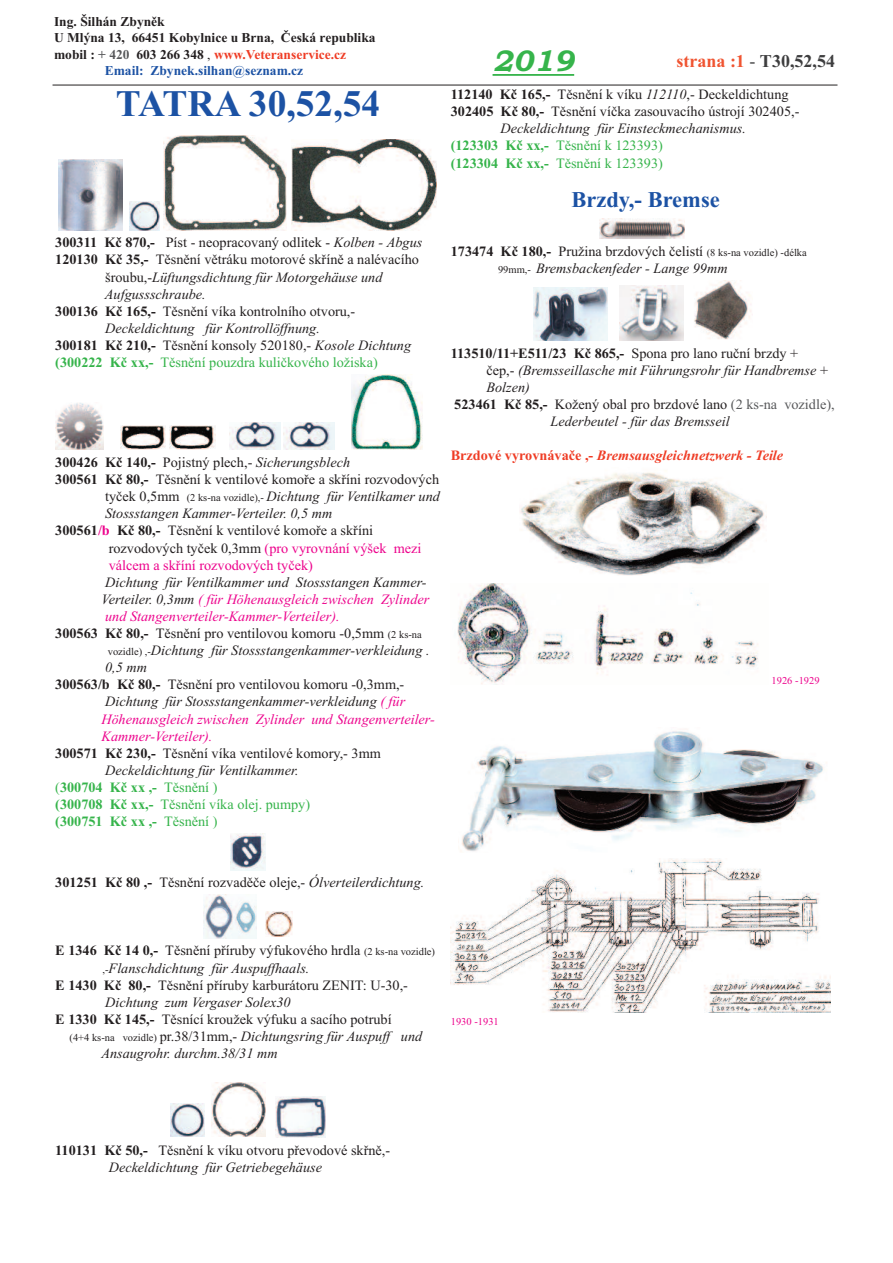
<style>
.page{position:relative;width:893px;height:1263px;background:#fff}
.page>*{position:absolute;margin:0;border:0;box-sizing:border-box;transform-origin:0 0}
.t1{font:700 37.5px "Times New Roman";color:#1c52a4}
.t2{font:italic 700 30px "Bookman Old Style";color:#36b44b}
.t3{font:700 22.5px "Times New Roman";color:#1c52a4}
.t4{font:700 18px "Times New Roman";color:#3e3e3f}
.t5{font:14.25px/17.1px "Times New Roman";color:#231f20}
.t6{font:italic 14.25px "Times New Roman";color:#231f20}
.t7{font:italic 14.25px "Times New Roman";color:#ed028c}
.t8{font:14.25px "Times New Roman";color:#36b44b}
.t9{font:14.25px "Times New Roman";color:#ed028c}
.t10{font:italic 700 14.25px "Times New Roman";color:#ef3c25}
.t11{font:700 14.25px "Times New Roman";color:#231f20}
.t12{font:700 14.25px "Times New Roman";color:#36b44b}
.t13{font:700 13.5px "Times New Roman";color:#231f20}
.t14{font:700 13.5px "Times New Roman";color:#ef3c25}
.t15{font:700 13.5px "Times New Roman";color:#1c52a4}
.t16{font:10.5px/17.1px "Times New Roman";color:#231f20}
.t17{font:10.5px "Times New Roman";color:#ed028c}
.s1{color:#231f20}
.s2{color:#57585a}
.s3{font-weight:400;color:#231f20}
.s4{font-weight:700}
.s5{font-style:italic}
.s6{font-style:normal}
.s7{font-size:13.5px}
.s8{font-style:normal;font-size:10.5px}
.s9{font-weight:700;color:#ed028c}
.s10{font-size:10.5px}
.s11{color:#ed028c}
.s12{font-weight:400}
.s13{color:#f05431}
.s14{font-weight:700;font-size:14.25px}
.s15{font-size:14.25px}
.s16{font-style:italic;font-size:14.25px}
</style>
<div class="page">
<hr style="left:53px;top:85px;width:784px;height:1px;background:#231f20">
<img style="left:276px;top:1097px;width:49px;height:40px">
<img style="left:211px;top:1082px;width:55px;height:54px">
<svg style="left:171px;top:1136px;width:33px;height:1px"></svg>
<img style="left:171px;top:1104px;width:33px;height:32px">
<img style="left:266px;top:911px;width:27px;height:26px">
<img style="left:203px;top:894px;width:53px;height:44px">
<img style="left:231px;top:833px;width:35px;height:37px">
<img style="left:351px;top:374px;width:72px;height:76px">
<img style="left:284px;top:422px;width:50px;height:28px">
<img style="left:230px;top:422px;width:50px;height:28px">
<img style="left:169px;top:425px;width:46px;height:25px">
<img style="left:120px;top:425px;width:46px;height:25px">
<img style="left:55px;top:403px;width:49px;height:47px">
<svg style="left:361px;top:139px;width:76px;height:65px"></svg>
<img style="left:292px;top:140px;width:144px;height:90px">
<img style="left:163px;top:136px;width:124px;height:94px">
<img style="left:130px;top:201px;width:30px;height:29px">
<img style="left:58px;top:160px;width:65px;height:70px">
<img style="left:520px;top:472px;width:244px;height:104px">
<img style="left:460px;top:731px;width:364px;height:121px">
<img style="left:694px;top:281px;width:57px;height:59px">
<img style="left:451px;top:858px;width:379px;height:155px">
<img style="left:457px;top:583px;width:302px;height:101px">
<img style="left:620px;top:286px;width:64px;height:55px">
<img style="left:533px;top:288px;width:75px;height:53px">
<svg style="left:599px;top:220px;width:86px;height:19px"></svg>
<img style="left:600px;top:219px;width:84px;height:20px">
<hr style="left:493px;top:74px;width:81px;height:2px;background:#36b44b">
<p class="t13" style="left:54px;top:13px;width:112px">Ing. Šilhán Zbyněk</p>
<p class="t13" style="left:54px;top:30px;width:323px">U Mlýna 13, 66451 Kobylnice u Brna, Česká republika</p>
<p class="t14" style="left:54px;top:46px;width:294px"><span class="s1">mobil :</span> <span class="s2">+ 420</span> <span class="s1">603 266 348</span> <span class="s3">,</span> www.Veteranservice.cz</p>
<p class="t15" style="left:105px;top:62px;width:200px">Email: Zbynek.silhan@seznam.cz</p>
<h1 class="t1" style="left:116px;top:81px;width:266px">TATRA 30,52,54</h1>
<p class="t5" style="left:55px;top:234px;width:369px"><span class="s4">300311 Kč 870,-</span> Píst - neopracovaný odlitek - <span class="s5">Kolben - Abgus</span></p>
<p class="t5" style="left:55px;top:251px;width:365px"><span class="s4">120130 Kč 35,-</span> Těsnění větráku motorové skříně a nalévacího</p>
<p class="t6" style="left:105px;top:268px;width:279px"><span class="s6">šroubu,-</span>Lüftungsdichtung für Motorgehäuse und</p>
<p class="t6" style="left:105px;top:285px;width:102px">Aufgussschraube.</p>
<p class="t5" style="left:55px;top:302px;width:301px"><span class="s4">300136 Kč 165,-</span> Těsnění víka kontrolního otvoru,-</p>
<p class="t6" style="left:105px;top:320px;width:216px">Deckeldichtung für Kontroll<span class="s7">ö</span>ffnung.</p>
<p class="t5" style="left:55px;top:336px;width:357px"><span class="s4">300181 Kč 210,-</span> Těsnění konsoly 520180,- <span class="s5">Kosole Dichtung</span></p>
<p class="t8" style="left:55px;top:354px;width:324px"><span class="s4">(300222 Kč xx,-</span> Těsnění pouzdra kuličkového ložiska)</p>
<p class="t5" style="left:55px;top:453px;width:296px"><span class="s4">300426 Kč 140,-</span> Pojistný plech,- <span class="s5">Sicherungsblech</span></p>
<p class="t5" style="left:55px;top:471px;width:385px"><span class="s4">300561 Kč 80,-</span> Těsnění k ventilové komoře a skříni rozvodových</p>
<p class="t6" style="left:105px;top:488px;width:336px"><span class="s6">tyček 0,5mm</span> <span class="s8">(2 ks-na vozidle),-</span> Dichtung für Ventilkamer und</p>
<p class="t6" style="left:105px;top:505px;width:229px">Stossstangen Kammer-Verteiler. 0,5 mm</p>
<p class="t5" style="left:55px;top:522px;width:319px"><span class="s4">300561</span><span class="s9">/b</span> <span class="s4">Kč 80,-</span> Těsnění k ventilové komoře a skříni</p>
<p class="t9" style="left:109px;top:539px;width:314px"><span class="s1">rozvodových tyček 0,3mm</span> (pro vyrovnání výšek mezi</p>
<p class="t9" style="left:109px;top:556px;width:206px">válcem a skříní rozvodových tyček)</p>
<p class="t6" style="left:105px;top:573px;width:323px">Dichtung für Ventilkammer und Stossstangen Kammer-</p>
<p class="t7" style="left:102px;top:591px;width:329px"><span class="s1">Verteiler. 0,3mm</span> ( für H<span class="s7">ö</span>henausgleich zwischen Zylinder</p>
<p class="t7" style="left:105px;top:608px;width:236px">und Stangenverteiler-Kammer-Verteiler).</p>
<p class="t5" style="left:55px;top:624px;width:368px"><span class="s4">300563 Kč 80,-</span> Těsnění pro ventilovou komoru -0,5mm <span class="s10">(2 ks-na</span></p>
<p class="t6" style="left:108px;top:642px;width:323px"><span class="s8">vozidle) ,-</span>Dichtung für Stossstangenkammer-verkleidung .</p>
<p class="t6" style="left:105px;top:659px;width:43px">0,5 mm</p>
<p class="t5" style="left:55px;top:676px;width:351px"><span class="s4">300563/b Kč 80,-</span> Těsnění pro ventilovou komoru -0,3mm,-</p>
<p class="t6" style="left:105px;top:693px;width:302px">Dichtung für Stossstangenkammer-verkleidung <span class="s11">( für</span></p>
<p class="t7" style="left:102px;top:710px;width:335px">H<span class="s7">ö</span>henausgleich zwischen Zylinder und Stangenverteiler-</p>
<p class="t7" style="left:102px;top:727px;width:112px">Kammer-Verteiler).</p>
<p class="t5" style="left:55px;top:744px;width:327px"><span class="s4">300571 Kč 230,-</span> Těsnění víka ventilové komory,- 3mm</p>
<p class="t6" style="left:105px;top:762px;width:195px">Deckeldichtung für Ventilkammer.</p>
<p class="t12" style="left:55px;top:779px;width:164px"><span class="s12">(</span>300704 Kč xx ,- <span class="s12">Těsnění )</span></p>
<p class="t8" style="left:55px;top:796px;width:256px"><span class="s4">(300708 Kč xx,-</span> Těsnění víka olej. pumpy)</p>
<p class="t12" style="left:55px;top:813px;width:164px">(300751 Kč xx ,- <span class="s12">Těsnění )</span></p>
<h2 class="t2" style="left:493px;top:43px;width:83px">2019</h2>
<p class="t4" style="left:676px;top:50px;width:160px"><span class="s13">strana :1</span> <span class="s12">-</span> T30,52,54</p>
<p class="t5" style="left:451px;top:86px;width:339px"><span class="s4">112140 Kč 165,-</span> Těsnění k víku <span class="s5">112110</span>,- Deckeldichtung</p>
<p class="t5" style="left:451px;top:103px;width:350px"><span class="s4">302405 Kč 80,-</span> Těsnění víčka zasouvacího ústrojí 302405,-</p>
<p class="t6" style="left:501px;top:120px;width:247px">Deckeldichtung für Einsteckmechanismus.</p>
<p class="t8" style="left:451px;top:137px;width:214px"><span class="s4">(123303 Kč xx,-</span> Těsnění k 123393)</p>
<p class="t8" style="left:451px;top:154px;width:214px"><span class="s4">(123304 Kč xx,-</span> Těsnění k 123393)</p>
<h3 class="t3" style="left:571px;top:186px;width:150px">Brzdy,- Bremse</h3>
<p class="t16" style="left:498px;top:244px;width:310px;text-indent:-47px"><span class="s14">173474 Kč 180,-</span> <span class="s15">Pružina brzdových čelistí</span> (8 ks-na vozidle) -délka<br>99mm,- <span class="s16">Bremsbackenfeder - Lange 99mm</span></p>
<p class="t11" style="left:451px;top:345px;width:349px">113510/11+E511/23 Kč 865,- <span class="s12">Spona pro lano ruční brzdy +</span></p>
<p class="t6" style="left:486px;top:362px;width:345px"><span class="s6">čep,-</span> (Bremsseillasche mit Führungsrohr für Handbremse +</p>
<p class="t6" style="left:486px;top:379px;width:45px">Bolzen)</p>
<p class="t5" style="left:454px;top:396px;width:382px"><span class="s4">523461 Kč 85,-</span> Kožený obal pro brzdové lano <span class="s2">(2 ks-na vozidle),</span></p>
<p class="t6" style="left:550px;top:413px;width:181px">Lederbeutel - für das Bremsseil</p>
<p class="t10" style="left:451px;top:447px;width:334px"><span class="s6">Brzdové vyrovnávače ,-</span> Bremsausgleichnetzwerk - Teile</p>
<p class="t17" style="left:771px;top:674px;width:50px">1926 -1929</p>
<p class="t5" style="left:55px;top:874px;width:371px"><span class="s4">301251 Kč 80 ,-</span> Těsnění rozvaděče oleje,- <span class="s5">Ólverteilerdichtung.</span></p>
<p class="t5" style="left:55px;top:942px;width:381px"><span class="s4">E 1346 Kč 14 0,-</span> Těsnění příruby výfukového hrdla <span class="s10">(2 ks-na vozidle)</span></p>
<p class="t6" style="left:103px;top:959px;width:208px"><span class="s8">,-</span>Flanschdichtung für Auspuffhaals.</p>
<p class="t5" style="left:55px;top:976px;width:354px"><span class="s4">E 1430 Kč 80,-</span> Těsnění příruby karburátoru ZENIT: U-30,-</p>
<p class="t6" style="left:105px;top:993px;width:187px">Dichtung zum Vergaser Solex30</p>
<p class="t5" style="left:55px;top:1010px;width:338px"><span class="s4">E 1330 Kč 145,-</span> Těsnící kroužek výfuku a sacího potrubí</p>
<p class="t6" style="left:70px;top:1028px;width:354px"><span class="s8">(4+4 ks-na vozidle)</span> <span class="s6">pr.38/31mm,-</span> Dichtungsring für Auspuff und</p>
<p class="t6" style="left:101px;top:1045px;width:178px">Ansaugrohr. durchm.38/31 mm</p>
<p class="t17" style="left:451px;top:1015px;width:50px">1930 -1931</p>
<p class="t5" style="left:109px;top:1141px;width:283px;text-indent:-53px"><span class="s4">110131 Kč 50,-</span> Těsnění k víku otvoru převodové skřně,-<br><span class="s5">Deckeldichtung für Getriebegehäuse</span></p>
</div>
